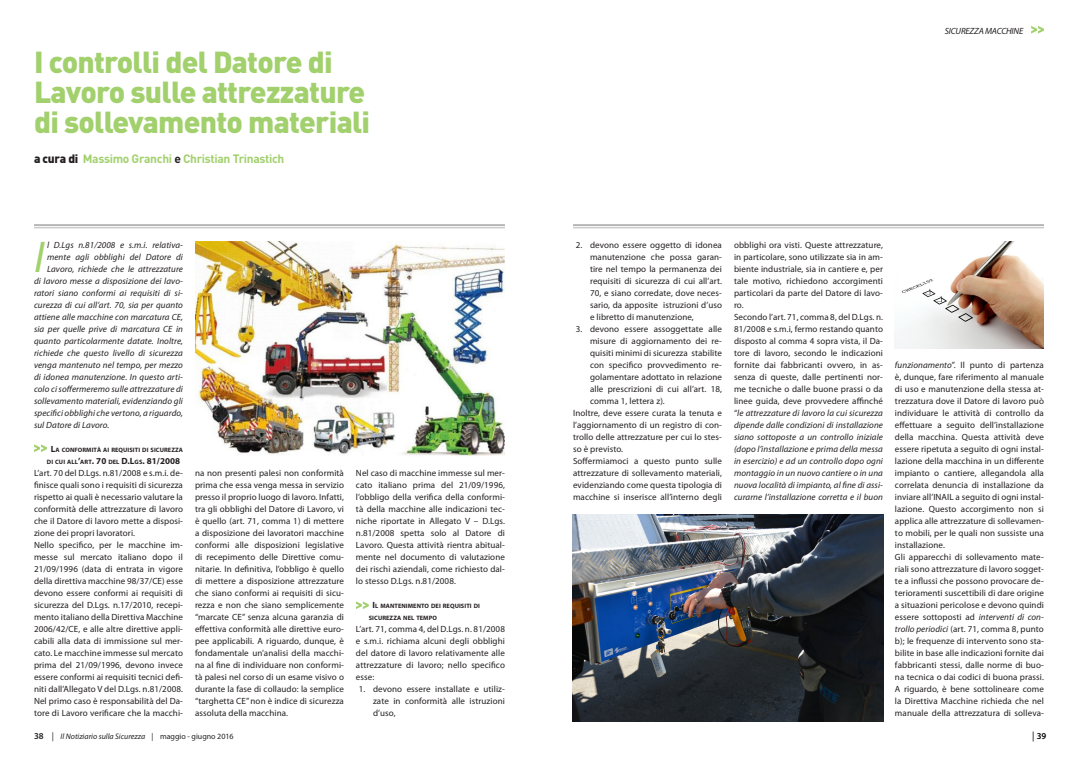
<style>
.page{position:relative;width:1078px;height:766px;background:#fff}
.page>*{position:absolute;margin:0;border:0;box-sizing:border-box;transform-origin:0 0}
.Intro{font:italic 44.6px "Myriad Pro";color:#a2d06d}
.t1{font:900 30px "DIN";letter-spacing:-.025em;color:#a2d06d}
.Corpo{font:700 12px "DIN";letter-spacing:-.025em;color:#a2d06d}
.Corpo_del_testo{font:9px/12px "Myriad Pro";letter-spacing:.01em;color:#231f20;text-align:justify}
.Corpo_del_testo-2{font:italic 9px/12px "Myriad Pro";letter-spacing:.01em;color:#231f20;text-align:justify}
.Intro-2{font:italic 9px "Myriad Pro";letter-spacing:.01em;color:#231f20}
.Corpo_del_testo-3{font:italic 9px "Myriad Pro";letter-spacing:-.02em;color:#231f20}
.t2{font:600 9px "Myriad Pro";color:#000}
.t3{font:italic 8px "Myriad Pro";color:#231f20}
.Titolo_1{font:700 6.3px/12px "Myriad Pro";letter-spacing:.015em;color:#231f20}
.s1{font-weight:900;color:#231f20}
.s2{color:#231f20}
.s3{font-size:9px}
.s4{font-style:normal}
.s5{font-style:italic}
.s6{font-weight:600;font-style:normal;font-size:9px}
.s7{font-style:normal;font-size:9px}
.s8{font-weight:400;font-size:9.9px}
</style>
<div class="page">
<hr style="left:34px;top:224px;width:471px;height:2px;background:#231f20">
<hr style="left:34px;top:227px;width:471px;height:1px;background:#231f20">
<hr style="left:573px;top:224px;width:470px;height:2px;background:#231f20">
<hr style="left:573px;top:227px;width:470px;height:1px;background:#231f20">
<svg style="left:34px;top:444px;width:13px;height:8px"></svg>
<svg style="left:356px;top:601px;width:13px;height:8px"></svg>
<img style="left:195px;top:241px;width:310px;height:215px">
<img style="left:894px;top:241px;width:149px;height:107px">
<img style="left:572px;top:514px;width:311px;height:207px">
<svg style="left:1031px;top:26px;width:12px;height:8px"></svg>
<p class="t1" style="left:34px;top:42px;width:300px">I controlli del Datore di</p>
<p class="t1" style="left:34px;top:72px;width:333px">Lavoro sulle attrezzature</p>
<p class="t1" style="left:34px;top:102px;width:337px">di sollevamento materiali</p>
<p class="Corpo" style="left:34px;top:151px;width:252px"><span class="s1">a cura di</span> Massimo Granchi <span class="s2">e</span> Christian Trinastich</p>
<p class="Intro" style="left:34px;top:229px;width:12px">I</p>
<p class="Intro-2" style="left:47px;top:239px;width:137px">l D.Lgs n.81/2008 e s.m.i. relativa-</p>
<p class="Intro-2" style="left:47px;top:251px;width:137px">mente agli obblighi del Datore di</p>
<p class="Intro-2" style="left:47px;top:263px;width:137px">Lavoro, richiede che le attrezzature</p>
<p class="Intro-2" style="left:34px;top:275px;width:150px">di lavoro messe a disposizione dei lavo-</p>
<p class="Intro-2" style="left:34px;top:287px;width:150px">ratori siano conformi ai requisiti di si-</p>
<p class="Intro-2" style="left:34px;top:299px;width:150px">curezza di cui all’art. 70, sia per quanto</p>
<p class="Intro-2" style="left:34px;top:311px;width:150px">attiene alle macchine con marcatura CE,</p>
<p class="Intro-2" style="left:34px;top:323px;width:150px">sia per quelle prive di marcatura CE in</p>
<p class="Intro-2" style="left:34px;top:335px;width:150px">quanto particolarmente datate. Inoltre,</p>
<p class="Intro-2" style="left:34px;top:347px;width:150px">richiede che questo livello di sicurezza</p>
<p class="Intro-2" style="left:34px;top:359px;width:150px">venga mantenuto nel tempo, per mezzo</p>
<p class="Intro-2" style="left:34px;top:371px;width:150px">di idonea manutenzione. In questo arti-</p>
<p class="Intro-2" style="left:34px;top:383px;width:150px">colo ci soffermeremo sulle attrezzature di</p>
<p class="Intro-2" style="left:34px;top:395px;width:150px">sollevamento materiali, evidenziando gli</p>
<p class="Intro-2" style="left:34px;top:407px;width:150px">specifici obblighi che vertono, a riguardo,</p>
<p class="Intro-2" style="left:34px;top:419px;width:77px">sul Datore di Lavoro.</p>
<p class="Titolo_1" style="left:47px;top:443px;width:138px;text-indent:4px"><span class="s3">L</span>A CONFORMITÀ AI REQUISITI DI SICUREZZA<br>DI CUI ALL<span class="s3">’</span>ART<span class="s3">. 70</span> DEL <span class="s3">D.L</span>GS<span class="s3">. 81/2008</span></p>
<p class="Corpo_del_testo" style="left:34px;top:467px;width:150px">L’art. 70 del D.Lgs. n.81/2008 e s.m.i. de&shy;finisce quali sono i requisiti di sicurezza rispetto ai quali è necessario valutare la conformità delle attrezzature di lavoro che il Datore di lavoro mette a disposi&shy;zione dei propri lavoratori.</p>
<p class="Corpo_del_testo" style="left:34px;top:539px;width:150px">Nello specifico, per le macchine im&shy;messe sul mercato italiano dopo il 21/09/1996 (data di entrata in vigore della direttiva macchine 98/37/CE) esse devono essere conformi ai requisiti di sicurezza del D.Lgs. n.17/2010, recepi&shy;mento italiano della Direttiva Macchine 2006/42/CE, e alle altre direttive appli&shy;cabili alla data di immissione sul mer&shy;cato. Le macchine immesse sul mercato prima del 21/09/1996, devono invece essere conformi ai requisiti tecnici defi&shy;niti dall’Allegato V del D.Lgs. n.81/2008.</p>
<p class="Corpo_del_testo" style="left:34px;top:695px;width:150px">Nel primo caso è responsabilità del Da&shy;tore di Lavoro verificare che la macchi-</p>
<p class="Corpo_del_testo" style="left:195px;top:467px;width:150px">na non presenti palesi non conformità prima che essa venga messa in servizio presso il proprio luogo di lavoro. Infatti, tra gli obblighi del Datore di Lavoro, vi è quello (art. 71, comma 1) di mettere a disposizione dei lavoratori macchine conformi alle disposizioni legislative di recepimento delle Direttive comu&shy;nitarie. In definitiva, l’obbligo è quello di mettere a disposizione attrezzature che siano conformi ai requisiti di sicu&shy;rezza e non che siano semplicemente “marcate CE” senza alcuna garanzia di effettiva conformità alle direttive euro&shy;pee applicabili. A riguardo, dunque, è fondamentale un’analisi della macchi&shy;na al fine di individuare non conformi&shy;tà palesi nel corso di un esame visivo o durante la fase di collaudo: la semplice “targhetta CE” non è indice di sicurezza assoluta della macchina.</p>
<p class="Corpo_del_testo" style="left:356px;top:467px;width:150px">Nel caso di macchine immesse sul mer&shy;cato italiano prima del 21/09/1996, l’obbligo della verifica della conformi&shy;tà della macchine alle indicazioni tec&shy;niche riportate in Allegato V – D.Lgs. n.81/2008 spetta solo al Datore di Lavoro. Questa attività rientra abitual&shy;mente nel documento di valutazione dei rischi aziendali, come richiesto dal&shy;lo stesso D.Lgs. n.81/2008.</p>
<p class="Titolo_1" style="left:369px;top:599px;width:113px;text-indent:4px"><span class="s3">I</span> L MANTENIMENTO DEI REQUISITI DI<br>SICUREZZA NEL TEMPO</p>
<p class="Corpo_del_testo" style="left:356px;top:623px;width:150px">L’art. 71, comma 4, del D.Lgs. n. 81/2008 e s.m.i. richiama alcuni degli obblighi del datore di lavoro relativamente alle attrezzature di lavoro; nello specifico esse:</p>
<p class="Corpo_del_testo" style="left:373px;top:683px;width:133px;text-indent:-14px">1. devono essere installate e utiliz&shy;zate in conformità alle istruzioni d’uso,</p>
<p class="Corpo_del_testo-3" style="left:944px;top:25px;width:80px">SICUREZZA MACCHINE</p>
<p class="Corpo_del_testo" style="left:590px;top:239px;width:133px;text-indent:-14px">2. devono essere oggetto di idonea manutenzione che possa garan&shy;tire nel tempo la permanenza dei requisiti di sicurezza di cui all’art.<br>70, e siano corredate, dove neces&shy;sario, da apposite istruzioni d’uso e libretto di manutenzione,</p>
<p class="Corpo_del_testo" style="left:590px;top:323px;width:133px;text-indent:-14px">3. devono essere assoggettate alle misure di aggiornamento dei re&shy;quisiti minimi di sicurezza stabilite con specifico provvedimento re&shy;golamentare adottato in relazione alle prescrizioni di cui all’art. 18, comma 1, lettera z).</p>
<p class="Corpo_del_testo" style="left:573px;top:407px;width:150px">Inoltre, deve essere curata la tenuta e l’aggiornamento di un registro di con&shy;trollo delle attrezzature per cui lo stes&shy;so è previsto.</p>
<p class="Corpo_del_testo" style="left:573px;top:455px;width:150px">Soffermiamoci a questo punto sulle attrezzature di sollevamento materiali, evidenziando come questa tipologia di macchine si inserisce all’interno degli</p>
<p class="Corpo_del_testo" style="left:733px;top:239px;width:150px">obblighi ora visti. Queste attrezzature, in particolare, sono utilizzate sia in am&shy;biente industriale, sia in cantiere e, per tale motivo, richiedono accorgimenti particolari da parte del Datore di lavo&shy;ro.</p>
<p class="Corpo_del_testo-2" style="left:733px;top:311px;width:150px"><span class="s4">Secondo l’art. 71, comma 8, del D.Lgs. n.<br>81/2008 e s.m.i, fermo restando quanto disposto al comma 4 sopra vista, il Da&shy;tore di lavoro, secondo le indicazioni fornite dai fabbricanti ovvero, in as&shy;senza di queste, dalle pertinenti nor&shy;me tecniche o dalle buone prassi o da linee guida, deve provvedere affinché “</span>le attrezzature di lavoro la cui sicurezza dipende dalle condizioni di installazione siano sottoposte a un controllo iniziale (dopo l’installazione e prima della messa in esercizio) e ad un controllo dopo ogni montaggio in un nuovo cantiere o in una nuova località di impianto, al fine di assi&shy;curarne l’installazione corretta e il buon</p>
<p class="Corpo_del_testo" style="left:894px;top:358px;width:150px"><span class="s5">funzionamento</span>”. Il punto di partenza è, dunque, fare riferimento al manuale di uso e manutenzione della stessa at&shy;trezzatura dove il Datore di lavoro può individuare le attività di controllo da effettuare a seguito dell’installazione della macchina. Questa attività deve essere ripetuta a seguito di ogni instal&shy;lazione della macchina in un differente impianto o cantiere, allegandola alla correlata denuncia di installazione da inviare all’INAIL a seguito di ogni instal&shy;lazione. Questo accorgimento non si applica alle attrezzature di sollevamen&shy;to mobili, per le quali non sussiste una installazione.</p>
<p class="Corpo_del_testo" style="left:894px;top:550px;width:150px">Gli apparecchi di sollevamento mate&shy;riali sono attrezzature di lavoro sogget&shy;te a influssi che possono provocare de&shy;terioramenti suscettibili di dare origine a situazioni pericolose e devono quindi essere sottoposti ad <span class="s5">interventi di con&shy;trollo periodici</span> (art. 71, comma 8, punto b); le frequenze di intervento sono sta&shy;bilite in base alle indicazioni fornite dai fabbricanti stessi, dalle norme di buo&shy;na tecnica o dai codici di buona prassi.<br>A riguardo, è bene sottolineare come la Direttiva Macchine richieda che nel manuale della attrezzatura di solleva-</p>
<p class="t3" style="left:34px;top:731px;width:201px"><span class="s6">38</span> <span class="s7">|</span> Il Notiziario sulla Sicurezza <span class="s4">| maggio - giugno 2016</span></p>
<p class="t2" style="left:1031px;top:730px;width:16px"><span class="s8">|</span> 39</p>
</div>
